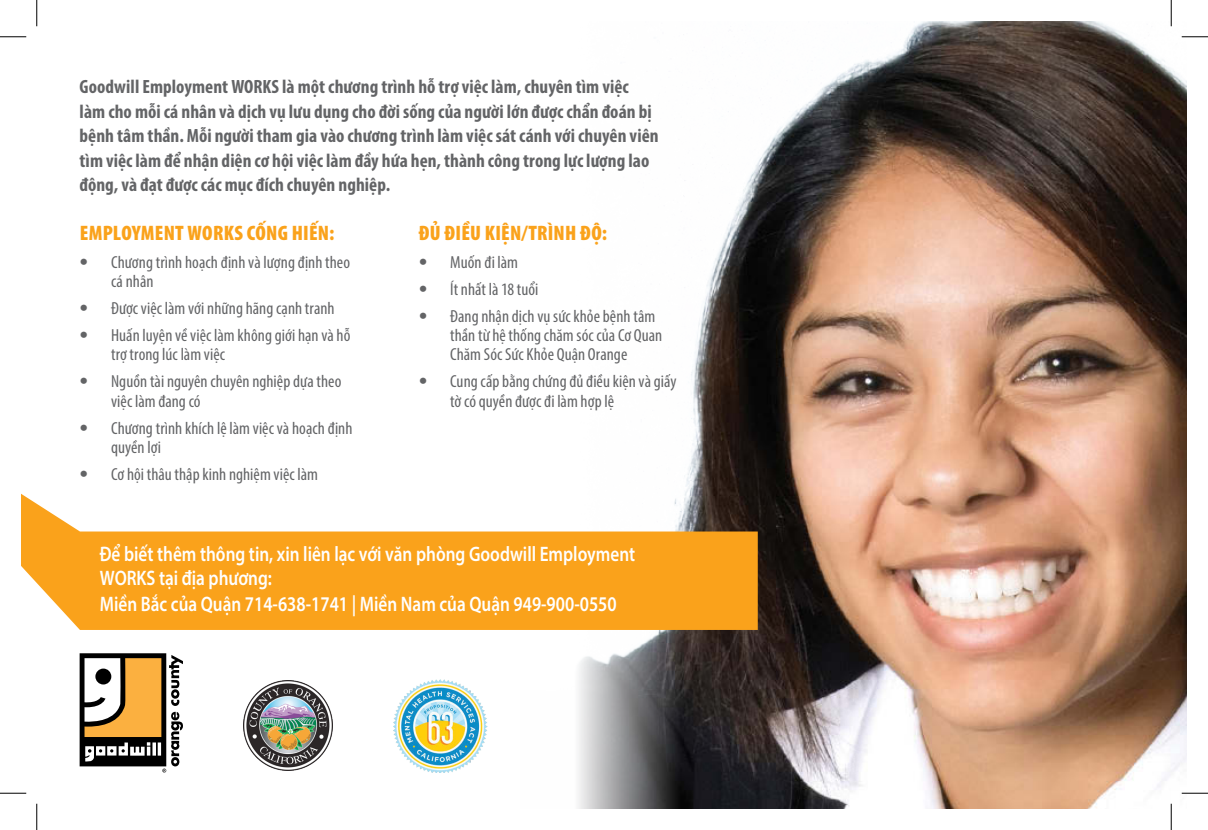
<style>
.page{position:relative;width:1208px;height:830px;background:#fff}
.page>*{position:absolute;margin:0;border:0;box-sizing:border-box;transform-origin:0 0}
.t1{font:600 21px/25.4px "Myriad Pro";color:#fff;scale:.82 1}
.t2{font:900 condensed 21px "Myriad Pro";letter-spacing:.01em;color:#faa21b}
.t3{font:700 condensed 19.25px/24.5px "Myriad Pro";letter-spacing:.005em;color:#636466}
.t4{font:condensed 17.5px/19.2px "Myriad Pro";letter-spacing:.005em;color:#636466}
.s1{font-family:"Helvetica Neue LT Std"}
</style>
<div class="page">
<img style="left:578px;top:21px;width:608px;height:787px">
<svg style="left:21px;top:493px;width:736px;height:137px;fill:#faa21b"></svg>
<svg style="left:80px;top:653px;width:103px;height:119px"></svg>
<img style="left:244px;top:680px;width:89px;height:90px">
<img style="left:394px;top:679px;width:94px;height:93px">
<hr style="left:1181px;top:36px;width:27px;height:2px;background:#fff">
<hr style="left:1181px;top:792px;width:27px;height:2px;background:#fff">
<hr style="left:1170px;top:0;width:2px;height:26px;background:#fff">
<hr style="left:1170px;top:803px;width:2px;height:27px;background:#fff">
<svg style="left:0;top:36px;width:26px;height:1px"></svg>
<svg style="left:1181px;top:36px;width:27px;height:1px"></svg>
<svg style="left:0;top:792px;width:26px;height:1px"></svg>
<svg style="left:1181px;top:792px;width:27px;height:1px"></svg>
<svg style="left:36px;top:0;width:1px;height:26px"></svg>
<svg style="left:36px;top:803px;width:1px;height:27px"></svg>
<svg style="left:1170px;top:0;width:1px;height:26px"></svg>
<svg style="left:1170px;top:803px;width:1px;height:27px"></svg>
<p class="t3" style="left:80px;top:74px;width:580px">Goodwill Employment WORKS là một chương trình hỗ trợ việc làm, chuyên tìm việc làm cho mỗi cá nhân và dịch vụ lưu dụng cho đời sống của người lớn được chẩn đoán bị bệnh tâm thần. Mỗi người tham gia vào chương trình làm việc sát cánh với chuyên viên tìm việc làm để nhận diện cơ hội việc làm đầy hứa hẹn, thành công trong lực lượng lao động, và đạt được các mục đích chuyên nghiệp.</p>
<p class="t2" style="left:80px;top:220px;width:256px">EMPLOYMENT WORKS CỐNG HIẾN:</p>
<p class="t4" style="left:111px;top:252px;width:240px;text-indent:-32px"><span class="s1">•</span> Chương trình hoạch định và lượng định theo cá nhân</p>
<p class="t4" style="left:80px;top:298px;width:256px"><span class="s1">•</span> Được việc làm với những hãng cạnh tranh</p>
<p class="t4" style="left:111px;top:325px;width:241px;text-indent:-32px"><span class="s1">•</span> Huấn luyện về việc làm không giới hạn và hỗ trợ trong lúc làm việc</p>
<p class="t4" style="left:111px;top:372px;width:232px;text-indent:-32px"><span class="s1">•</span> Nguồn tài nguyên chuyên nghiệp dựa theo việc làm đang có</p>
<p class="t4" style="left:111px;top:418px;width:243px;text-indent:-32px"><span class="s1">•</span> Chương trình khích lệ làm việc và hoạch định quyền lợi</p>
<p class="t4" style="left:80px;top:464px;width:240px"><span class="s1">•</span> Cơ hội thâu thập kinh nghiệm việc làm</p>
<p class="t2" style="left:419px;top:220px;width:189px">ĐỦ ĐIỀU KIỆN/TRÌNH ĐỘ:</p>
<p class="t4" style="left:419px;top:252px;width:101px"><span class="s1">•</span> Muốn đi làm</p>
<p class="t4" style="left:419px;top:279px;width:121px"><span class="s1">•</span> Ít nhất là 18 tuổi</p>
<p class="t4" style="left:450px;top:306px;width:214px;text-indent:-32px"><span class="s1">•</span> Đang nhận dịch vụ sức khỏe bệnh tâm thần từ hệ thống chăm sóc của Cơ Quan<br>Chăm Sóc Sức Khỏe Quận Orange</p>
<p class="t4" style="left:450px;top:372px;width:228px;text-indent:-32px"><span class="s1">•</span> Cung cấp bằng chứng đủ điều kiện và giấy tờ có quyền được đi làm hợp lệ</p>
<p class="t1" style="left:100px;top:540px;width:654px">Để biết thêm thông tin, xin liên lạc với văn phòng Goodwill Employment<br>WORKS tại địa phương:<br>Miền Bắc của Quận 714-638-1741 | Miền Nam của Quận 949-900-0550</p>
</div>
